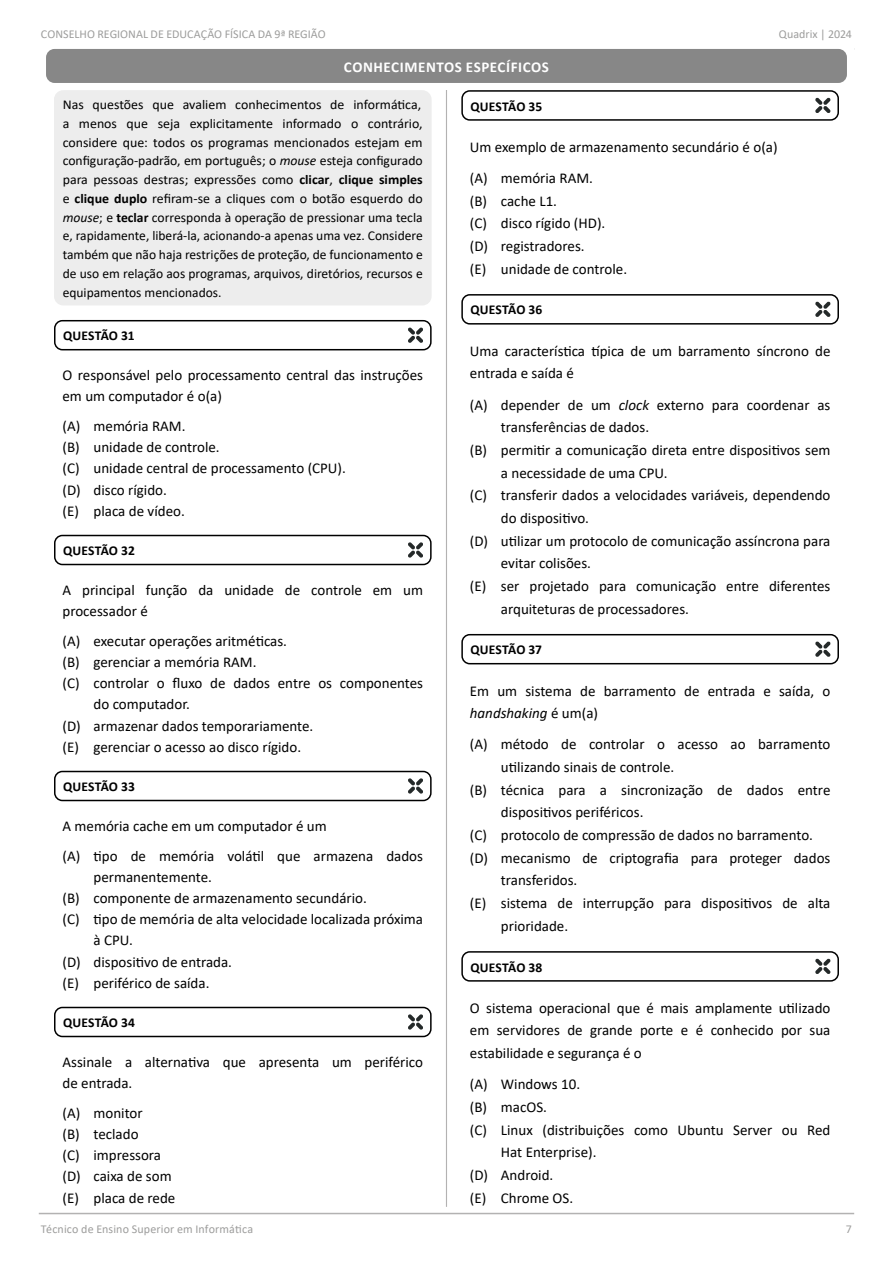
<style>
.page{position:relative;width:893px;height:1263px;background:#fff}
.page>*{position:absolute;margin:0;border:0;box-sizing:border-box;transform-origin:0 0}
.t1{font:15px/21.1px "Calibri";color:#000}
.t2{font:700 15px "Calibri";letter-spacing:.04em;color:#fff}
.t3{font:13.5px/18.8px "Calibri";color:#000;text-align:justify}
.t4{font:700 13.5px "Calibri";letter-spacing:.005em;color:#000}
.t5{font:12px "Calibri";letter-spacing:.005em;color:#9d9d9c}
.s1{font-style:italic}
.s2{font-weight:700}
</style>
<div class="page">
<hr style="left:446px;top:60px;width:1px;height:1147px;background:#b3b2b2">
<hr style="left:39px;top:1213px;width:815px;height:1px;background:#b3b2b2">
<div style="left:46px;top:49px;width:801px;height:34px;background:#878787;border-radius:9px"></div>
<div style="left:54px;top:320px;width:378px;height:30px;border:2px solid #000;border-radius:8px"></div>
<svg style="left:408px;top:328px;width:15px;height:15px"></svg>
<div style="left:54px;top:535px;width:378px;height:30px;border:2px solid #000;border-radius:8px"></div>
<svg style="left:408px;top:542px;width:15px;height:16px"></svg>
<div style="left:54px;top:771px;width:378px;height:30px;border:2px solid #000;border-radius:8px"></div>
<svg style="left:408px;top:778px;width:15px;height:16px"></svg>
<div style="left:54px;top:1007px;width:378px;height:30px;border:2px solid #000;border-radius:8px"></div>
<svg style="left:408px;top:1014px;width:15px;height:16px"></svg>
<div style="left:461px;top:90px;width:378px;height:31px;border:2px solid #000;border-radius:8px"></div>
<svg style="left:815px;top:98px;width:15px;height:15px"></svg>
<div style="left:461px;top:294px;width:378px;height:31px;border:2px solid #000;border-radius:8px"></div>
<svg style="left:815px;top:302px;width:15px;height:15px"></svg>
<div style="left:461px;top:634px;width:378px;height:30px;border:2px solid #000;border-radius:8px"></div>
<svg style="left:815px;top:641px;width:15px;height:16px"></svg>
<div style="left:461px;top:951px;width:378px;height:31px;border:2px solid #000;border-radius:8px"></div>
<svg style="left:815px;top:959px;width:15px;height:15px"></svg>
<div style="left:55px;top:91px;width:376px;height:214px;background:#ededed;border-radius:9px"></div>
<div style="left:54px;top:90px;width:378px;height:215px;border:2px solid #ededed;border-radius:9px"></div>
<p class="t5" style="left:41px;top:25px;width:286px">CONSELHO REGIONAL DE EDUCAÇÃO FÍSICA DA 9ª REGIÃO</p>
<p class="t5" style="left:779px;top:25px;width:75px">Quadrix | 2024</p>
<p class="t2" style="left:344px;top:57px;width:207px">CONHECIMENTOS ESPECÍFICOS</p>
<p class="t3" style="left:63px;top:95px;width:362px">Nas questões que avaliem conhecimentos de informática, a menos que seja explicitamente informado o contrário, considere que: todos os programas mencionados estejam em configuração‑padrão, em português; o <span class="s1">mouse</span> esteja configurado para pessoas destras; expressões como <span class="s2">clicar</span>, <span class="s2">clique simples </span>e <span class="s2">clique duplo</span> refiram‑se a cliques com o botão esquerdo do <span class="s1">mouse</span>; e <span class="s2">teclar</span> corresponda à operação de pressionar uma tecla e, rapidamente, liberá‑la, acionando‑a apenas uma vez. Considere também que não haja restrições de proteção, de funcionamento e de uso em relação aos programas, arquivos, diretórios, recursos e equipamentos mencionados.</p>
<p class="t4" style="left:63px;top:326px;width:73px">QUESTÃO 31</p>
<p class="t1" style="left:63px;top:364px;width:362px">O responsável pelo processamento central das instruções em um computador é o(a)</p>
<p class="t1" style="left:63px;top:415px;width:285px">(A) memória RAM.<br>(B) unidade de controle.<br>(C) unidade central de processamento (CPU). (D) disco rígido.<br>(E) placa de vídeo.</p>
<p class="t4" style="left:63px;top:541px;width:73px">QUESTÃO 32</p>
<p class="t1" style="left:63px;top:579px;width:362px">A principal função da unidade de controle em um processador é</p>
<p class="t1" style="left:63px;top:630px;width:226px">(A) executar operações aritméticas.</p>
<p class="t1" style="left:63px;top:651px;width:195px">(B) gerenciar a memória RAM.</p>
<p class="t1" style="left:63px;top:672px;width:362px">(C) controlar o fluxo de dados entre os componentes</p>
<p class="t1" style="left:94px;top:693px;width:98px">do computador.</p>
<p class="t1" style="left:62px;top:715px;width:252px">(D) armazenar dados temporariamente.</p>
<p class="t1" style="left:63px;top:736px;width:240px">(E) gerenciar o acesso ao disco rígido.</p>
<p class="t4" style="left:63px;top:777px;width:73px">QUESTÃO 33</p>
<p class="t1" style="left:63px;top:811px;width:362px;line-height:29.7px">A memória cache em um computador é um<br>(A) tipo de memória volátil que armazena dados</p>
<p class="t1" style="left:94px;top:866px;width:120px">permanentemente.</p>
<p class="t1" style="left:62px;top:887px;width:306px">(B) componente de armazenamento secundário.</p>
<p class="t1" style="left:63px;top:908px;width:362px">(C) tipo de memória de alta velocidade localizada próxima</p>
<p class="t1" style="left:94px;top:929px;width:41px">à CPU.</p>
<p class="t1" style="left:63px;top:951px;width:171px">(D) dispositivo de entrada.</p>
<p class="t1" style="left:63px;top:972px;width:148px">(E) periférico de saída.</p>
<p class="t4" style="left:63px;top:1013px;width:73px">QUESTÃO 34</p>
<p class="t1" style="left:63px;top:1051px;width:362px">Assinale a alternativa que apresenta um periférico de entrada.</p>
<p class="t1" style="left:63px;top:1102px;width:114px">(A) monitor<br>(B) teclado<br>(C) impressora (D) caixa de som (E) placa de rede</p>
<p class="t5" style="left:41px;top:1220px;width:214px">Técnico de Ensino Superior em Informática</p>
<p class="t4" style="left:470px;top:97px;width:73px">QUESTÃO 35</p>
<p class="t1" style="left:470px;top:131px;width:309px;line-height:31.2px">Um exemplo de armazenamento secundário é o(a) (A) memória RAM.</p>
<p class="t1" style="left:470px;top:189px;width:159px;line-height:22.6px">(B) cache L1.<br>(C) disco rígido (HD). (D) registradores.<br>(E) unidade de controle.</p>
<p class="t4" style="left:470px;top:300px;width:73px">QUESTÃO 36</p>
<p class="t1" style="left:470px;top:339px;width:362px;line-height:22.6px">Uma característica típica de um barramento síncrono de entrada e saída é</p>
<p class="t1" style="left:470px;top:394px;width:362px">(A) depender de um <span class="s1">clock</span> externo para coordenar as</p>
<p class="t1" style="left:501px;top:416px;width:150px">transferências de dados.</p>
<p class="t1" style="left:470px;top:439px;width:362px">(B) permitir a comunicação direta entre dispositivos sem</p>
<p class="t1" style="left:501px;top:462px;width:168px">a necessidade de uma CPU.</p>
<p class="t1" style="left:470px;top:484px;width:362px">(C) transferir dados a velocidades variáveis, dependendo</p>
<p class="t1" style="left:501px;top:507px;width:90px">do dispositivo.</p>
<p class="t1" style="left:470px;top:530px;width:362px">(D) utilizar um protocolo de comunicação assíncrona para</p>
<p class="t1" style="left:501px;top:552px;width:92px">evitar colisões.</p>
<p class="t1" style="left:470px;top:575px;width:362px">(E) ser projetado para comunicação entre diferentes</p>
<p class="t1" style="left:501px;top:598px;width:190px">arquiteturas de processadores.</p>
<p class="t4" style="left:470px;top:640px;width:73px">QUESTÃO 37</p>
<p class="t1" style="left:470px;top:679px;width:362px;line-height:22.6px">Em um sistema de barramento de entrada e saída, o <span class="s1">handshaking</span> é um(a)</p>
<p class="t1" style="left:470px;top:733px;width:362px">(A) método de controlar o acesso ao barramento</p>
<p class="t1" style="left:501px;top:756px;width:175px">utilizando sinais de controle.</p>
<p class="t1" style="left:470px;top:779px;width:362px">(B) técnica para a sincronização de dados entre</p>
<p class="t1" style="left:501px;top:801px;width:144px">dispositivos periféricos.</p>
<p class="t1" style="left:470px;top:824px;width:345px">(C) protocolo de compressão de dados no barramento.</p>
<p class="t1" style="left:470px;top:847px;width:362px">(D) mecanismo de criptografia para proteger dados</p>
<p class="t1" style="left:501px;top:869px;width:78px">transferidos.</p>
<p class="t1" style="left:470px;top:892px;width:362px">(E) sistema de interrupção para dispositivos de alta</p>
<p class="t1" style="left:501px;top:915px;width:69px">prioridade.</p>
<p class="t4" style="left:470px;top:957px;width:73px">QUESTÃO 38</p>
<p class="t1" style="left:470px;top:996px;width:362px;line-height:22.6px;text-align:justify">O sistema operacional que é mais amplamente utilizado em servidores de grande porte e é conhecido por sua estabilidade e segurança é o</p>
<p class="t1" style="left:470px;top:1073px;width:112px">(A) Windows 10.</p>
<p class="t1" style="left:470px;top:1096px;width:79px">(B) macOS.</p>
<p class="t1" style="left:470px;top:1119px;width:362px">(C) Linux (distribuições como Ubuntu Server ou Red</p>
<p class="t1" style="left:501px;top:1141px;width:97px">Hat Enterprise).</p>
<p class="t1" style="left:470px;top:1164px;width:85px">(D) Android.</p>
<p class="t1" style="left:470px;top:1187px;width:105px">(E) Chrome OS.</p>
<p class="t5" style="left:846px;top:1220px;width:8px">7</p>
</div>
